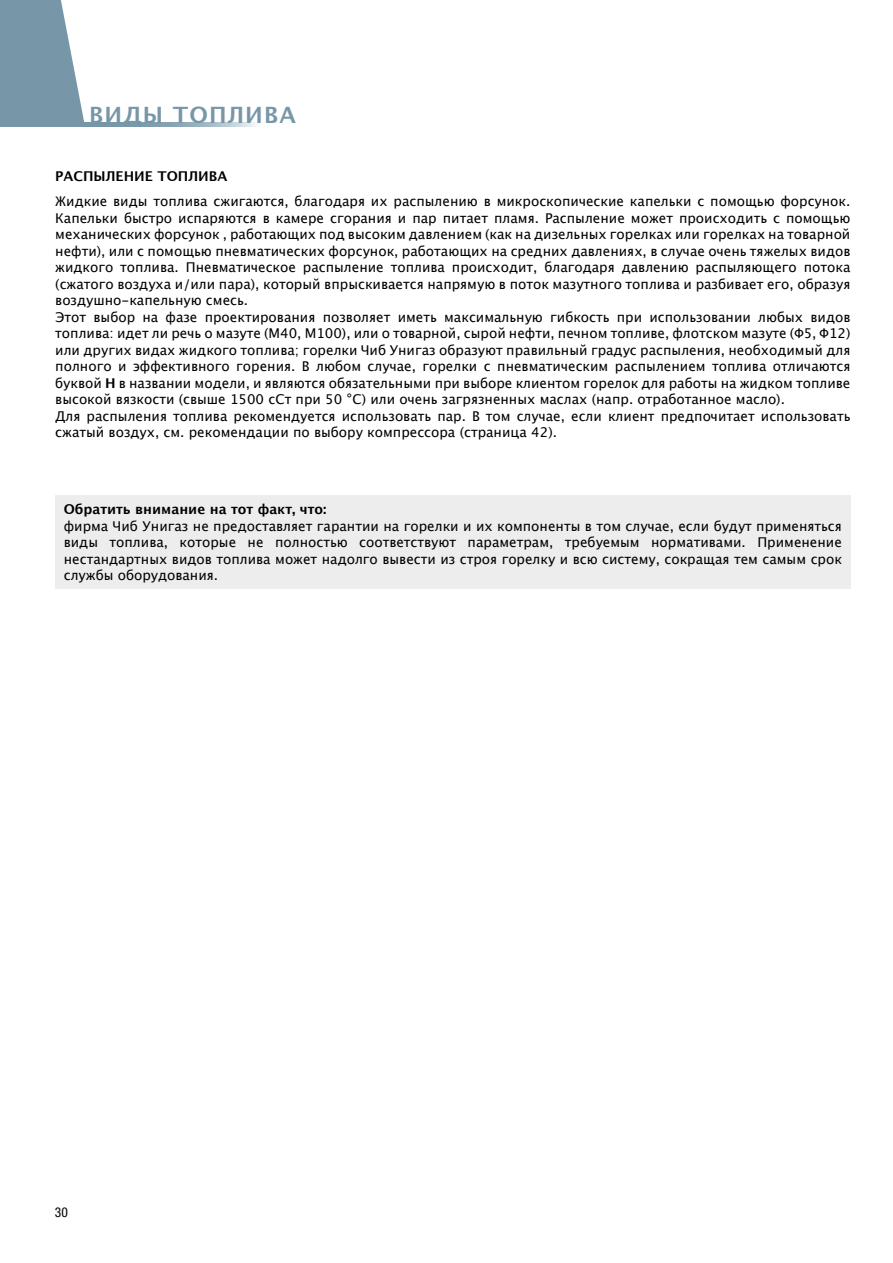
<style>
.page{position:relative;width:893px;height:1263px;background:#fff}
.page>*{position:absolute;margin:0;border:0;box-sizing:border-box;transform-origin:0 0}
.t1{font:700 22.5px "Lucida Grande";letter-spacing:.05em;color:#7797a8}
.t2{font:13.5px/16.5px "Lucida Grande";color:#000}
.t3{font:700 13.5px "Lucida Grande";color:#000}
.t4{font:condensed 13.5px "Helvetica Neue LT Std";color:#000}
.s1{font-weight:700}
</style>
<div class="page">
<svg style="left:0;top:0;width:85px;height:123px;background:#8aa6b4"></svg>
<svg style="left:0;top:123px;width:256px;height:4px"></svg>
<div style="left:55px;top:495px;width:795px;height:94px;background:#ededed"></div>
<h1 class="t1" style="left:89px;top:97px;width:208px">ВИДЫ ТОПЛИВА</h1>
<p class="t3" style="left:55px;top:165px;width:174px">РАСПЫЛЕНИЕ ТОПЛИВА</p>
<p class="t2" style="left:55px;top:193px;width:797px">Жидкие виды топлива сжигаются, благодаря их распылению в микроскопические капельки с помощью форсунок.<br>Капельки быстро испаряются в камере сгорания и пар питает пламя. Распыление может происходить с помощью механических форсунок , работающих под высоким давлением (как на дизельных горелках или горелках на товарной нефти), или с помощью пневматических форсунок, работающих на средних давлениях, в случае очень тяжелых видов жидкого топлива. Пневматическое распыление топлива происходит, благодаря давлению распыляющего потока (сжатого воздуха и/или пара), который впрыскивается напрямую в поток мазутного топлива и разбивает его, образуя воздушно-капельную смесь.<br>Этот выбор на фазе проектирования позволяет иметь максимальную гибкость при использовании любых видов топлива: идет ли речь о мазуте (M40, M100), или о товарной, сырой нефти, печном топливе, флотском мазуте (Ф5, Ф12) или других видах жидкого топлива; горелки Чиб Унигаз образуют правильный градус распыления, необходимый для полного и эффективного горения. В любом случае, горелки с пневматическим распылением топлива отличаются буквой <span class="s1">H</span> в названии модели, и являются обязательными при выборе клиентом горелок для работы на жидком топливе высокой вязкости (свыше 1500 сСт при 50 °C) или очень загрязненных маслах (напр. отработанное масло).<br>Для распыления топлива рекомендуется использовать пар. В том случае, если клиент предпочитает использовать сжатый воздух, см. рекомендации по выбору компрессора (страница 42).</p>
<p class="t3" style="left:64px;top:499px;width:264px">Обратить внимание на тот факт, что:</p>
<p class="t2" style="left:64px;top:518px;width:780px;text-align:justify">фирма Чиб Унигаз не предоставляет гарантии на горелки и их компоненты в том случае, если будут применяться виды топлива, которые не полностью соответствуют параметрам, требуемым нормативами. Применение нестандартных видов топлива может надолго вывести из строя горелку и всю систему, сокращая тем самым срок службы оборудования.</p>
<p class="t4" style="left:55px;top:1204px;width:14px">30</p>
</div>
